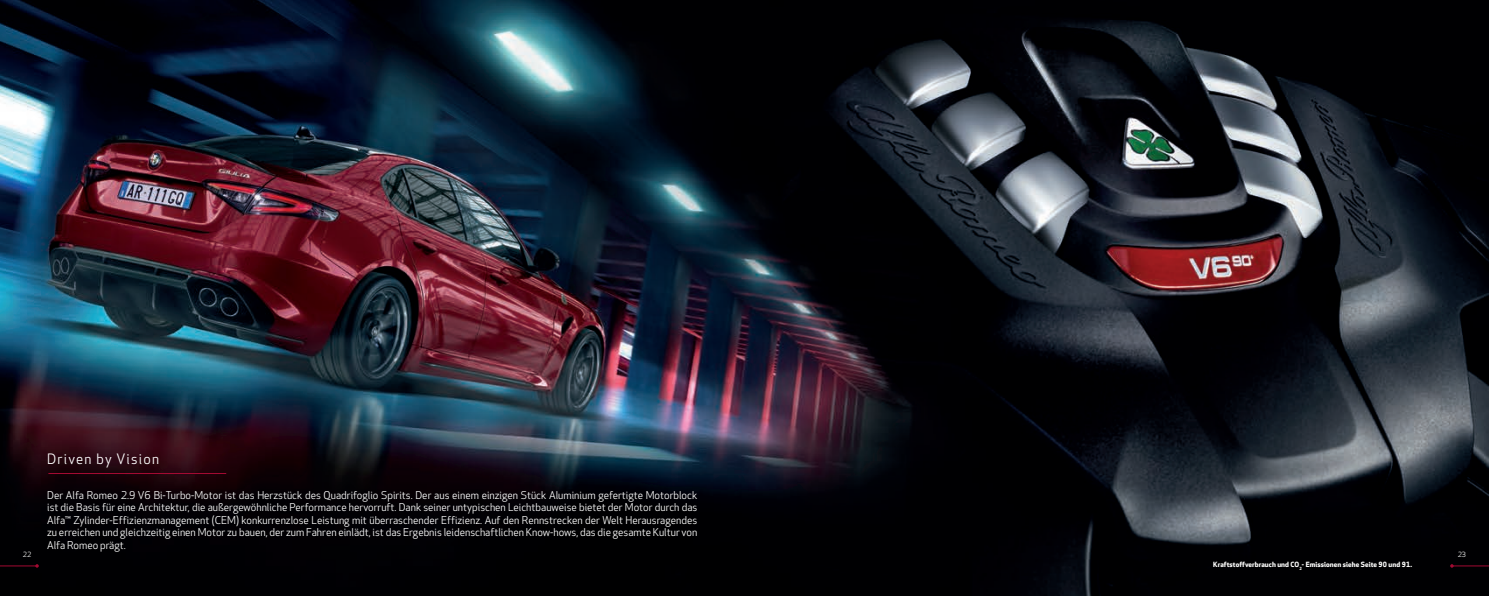
<style>
.page{position:relative;width:1489px;height:596px;background:#fff}
.page>*{position:absolute;margin:0;border:0;box-sizing:border-box;transform-origin:0 0}
.t1{font:14px "Apex New";letter-spacing:.09em;color:#fff}
.t2{font:10.5px/12.6px "Apex New";color:#fff;text-align:justify}
.t3{font:700 7px "Apex New";letter-spacing:.01em;color:#fff}
.t4{font:7px "Apex New";color:#fff}
</style>
<div class="page">
<img style="left:0;top:0;width:1488px;height:595px">
<hr style="left:0;top:565px;width:37px;height:1px;background:#a30a32">
<hr style="left:1451px;top:565px;width:37px;height:1px;background:#a30a32">
<hr style="left:48px;top:473px;width:178px;height:1px;background:#a30a32">
<h1 class="t1" style="left:47px;top:451px;width:114px">Driven by Vision</h1>
<p class="t2" style="left:47px;top:488px;width:651px">Der Alfa Romeo 2.9 V6 Bi-Turbo-Motor ist das Herzstück des Quadrifoglio Spirits. Der aus einem einzigen Stück Aluminium gefertigte Motorblock ist die Basis für eine Architektur, die außergewöhnliche Performance hervorruft. Dank seiner untypischen Leichtbauweise bietet der Motor durch das Alfa™ Zylinder-Effizienzmanagement (CEM) konkurrenzlose Leistung mit überraschender Effizienz. Auf den Rennstrecken der Welt Herausragendes zu erreichen und gleichzeitig einen Motor zu bauen, der zum Fahren einlädt, ist das Ergebnis leidenschaftlichen Know-hows, das die gesamte Kultur von Alfa Romeo prägt.</p>
<p class="t4" style="left:23px;top:550px;width:10px">22</p>
<p class="t4" style="left:1457px;top:550px;width:10px">23</p>
<p class="t3" style="left:1213px;top:560px;width:200px">Kraftstoffverbrauch und CO<sub>2</sub>- Emissionen siehe Seite 90 und 91.</p>
</div>
